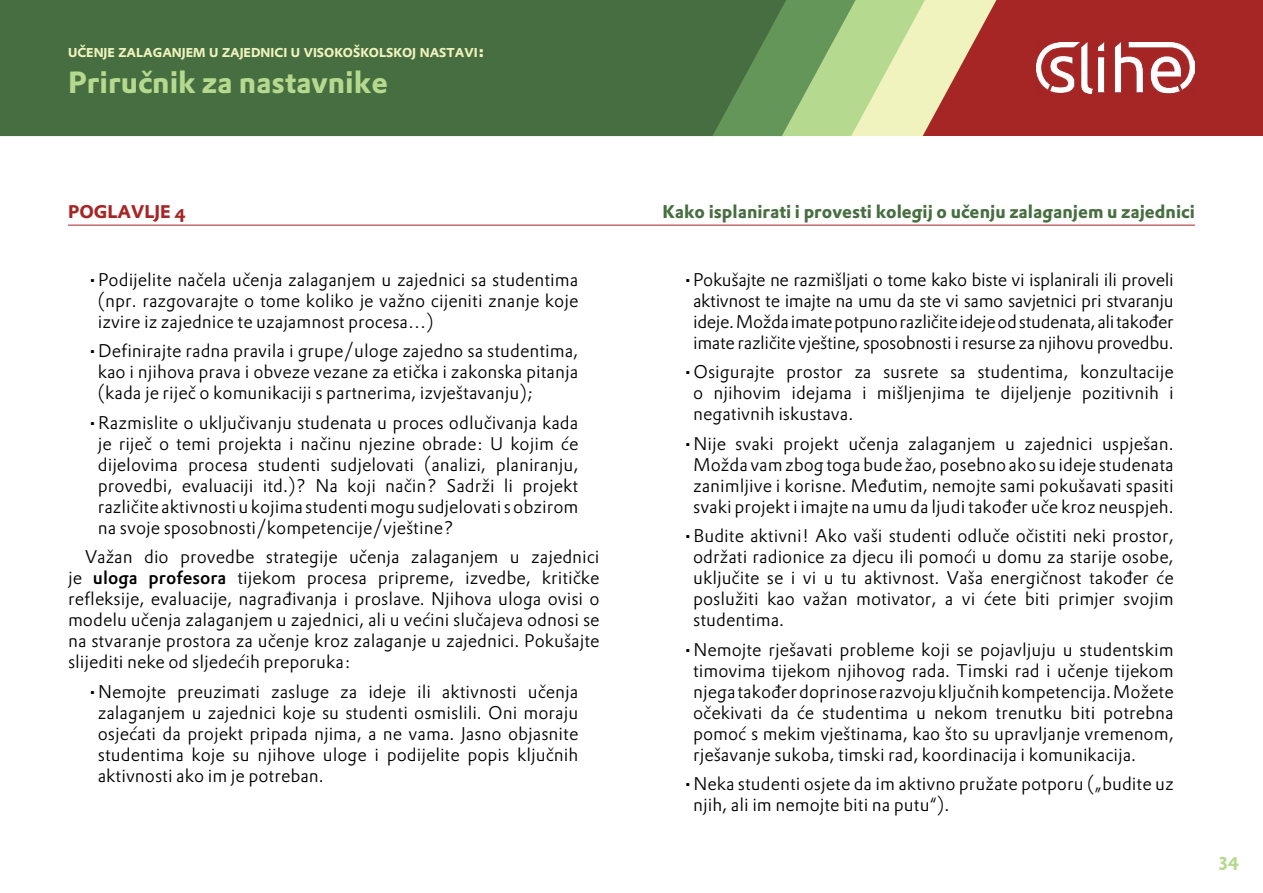
<style>
.page{position:relative;width:1263px;height:893px;background:#fff}
.page>*{position:absolute;margin:0;border:0;box-sizing:border-box;transform-origin:0 0}
.t1{font:700 30px "DTL Prokyon ST";color:#b4d98f}
.t2{font:18px/21px "DTL Prokyon ST Light";color:#000;text-align:justify}
.t3{font:18px/21px "DTL Prokyon ST Light";letter-spacing:-.02em;color:#000;text-align:center}
.t4{font:700 18px "DTL Prokyon ST";color:#476e40}
.t5{font:700 18px "DTL Prokyon ST";color:#a62626}
.t6{font:700 18px "DTL Prokyon ST";color:#b4d98f}
.t7{font:700 12.6px "DTL Prokyon ST";color:#f0f3be}
.s1{font-size:18px}
.s2{font-family:"DTL Prokyon ST Medium"}
</style>
<div class="page">
<div style="left:0;top:0;width:1263px;height:136px;background:#a62626"></div>
<div style="left:0;top:0;width:712px;height:136px;background:#476e40"></div>
<svg style="left:712px;top:0;width:285px;height:136px"></svg>
<img style="left:1036px;top:42px;width:159px;height:52px">
<hr style="left:68px;top:225px;width:1127px;height:1px;background:#a62626">
<p class="t7" style="left:68px;top:44px;width:418px">UČENJE ZALAGANJEM U ZAJEDNICI U VISOKOŠKOLSKOJ NASTAVI<span class="s1">:</span></p>
<h1 class="t1" style="left:68px;top:62px;width:321px">Priručnik za nastavnike</h1>
<p class="t5" style="left:68px;top:199px;width:119px">POGLAVLJE 4</p>
<p class="t4" style="left:662px;top:199px;width:534px">Kako isplanirati i provesti kolegij o učenju zalaganjem u zajednici</p>
<p class="t2" style="left:98px;top:268px;width:482px;text-indent:-11px">•Podijelite načela učenja zalaganjem u zajednici sa studentima (npr. razgovarajte o tome koliko je važno cijeniti znanje koje izvire iz zajednice te uzajamnost procesa…)</p>
<p class="t2" style="left:98px;top:340px;width:482px;text-indent:-11px">•Definirajte radna pravila i grupe/uloge zajedno sa studentima, kao i njihova prava i obveze vezane za etička i zakonska pitanja (kada je riječ o komunikaciji s partnerima, izvještavanju);</p>
<p class="t2" style="left:98px;top:411px;width:482px;text-indent:-11px">•Razmislite o uključivanju studenata u proces odlučivanja kada je riječ o temi projekta i načinu njezine obrade: U kojim će dijelovima procesa studenti sudjelovati (analizi, planiranju, provedbi, evaluaciji itd.)? Na koji način? Sadrži li projekt različite aktivnosti u kojima studenti mogu sudjelovati s obzirom na svoje sposobnosti/kompetencije/vještine?</p>
<p class="t2" style="left:68px;top:546px;width:533px;text-indent:17px">Važan dio provedbe strategije učenja zalaganjem u zajednici je <span class="s2">uloga profesora</span> tijekom procesa pripreme, izvedbe, kritičke refleksije, evaluacije, nagrađivanja i proslave. Njihova uloga ovisi o modelu učenja zalaganjem u zajednici, ali u većini slučajeva odnosi se na stvaranje prostora za učenje kroz zalaganje u zajednici. Pokušajte slijediti neke od sljedećih preporuka:</p>
<p class="t2" style="left:98px;top:681px;width:482px;text-indent:-11px">•Nemojte preuzimati zasluge za ideje ili aktivnosti učenja zalaganjem u zajednici koje su studenti osmislili. Oni moraju osjećati da projekt pripada njima, a ne vama. Jasno objasnite studentima koje su njihove uloge i podijelite popis ključnih aktivnosti ako im je potreban.</p>
<p class="t3" style="left:682px;top:269px;width:493px">•Pokušajte ne razmišljati o tome kako biste vi isplanirali ili proveli aktivnost te imajte na umu da ste vi samo savjetnici pri stvaranju ideje. Možda imate potpuno različite ideje od studenata, ali također imate različite vještine, sposobnosti i resurse za njihovu provedbu.</p>
<p class="t2" style="left:693px;top:361px;width:482px;text-indent:-11px">•Osigurajte prostor za susrete sa studentima, konzultacije o njihovim idejama i mišljenjima te dijeljenje pozitivnih i negativnih iskustava.</p>
<p class="t2" style="left:682px;top:433px;width:493px;text-align:center">•Nije svaki projekt učenja zalaganjem u zajednici uspješan.<br>Možda vam zbog toga bude žao, posebno ako su ideje studenata zanimljive i korisne. Međutim, nemojte sami pokušavati spasiti svaki projekt i imajte na umu da ljudi također uče kroz neuspjeh.</p>
<p class="t2" style="left:693px;top:525px;width:482px;text-indent:-11px">•Budite aktivni! Ako vaši studenti odluče očistiti neki prostor, održati radionice za djecu ili pomoći u domu za starije osobe, uključite se i vi u tu aktivnost. Vaša energičnost također će poslužiti kao važan motivator, a vi ćete biti primjer svojim studentima.</p>
<p class="t2" style="left:693px;top:639px;width:482px;text-indent:-11px">•Nemojte rješavati probleme koji se pojavljuju u studentskim timovima tijekom njihovog rada. Timski rad i učenje tijekom njega također doprinose razvoju ključnih kompetencija. Možete očekivati da će studentima u nekom trenutku biti potrebna pomoć s mekim vještinama, kao što su upravljanje vremenom, rješavanje sukoba, timski rad, koordinacija i komunikacija.</p>
<p class="t2" style="left:693px;top:773px;width:482px;text-indent:-11px">•Neka studenti osjete da im aktivno pružate potporu („budite uz njih, ali im nemojte biti na putu“).</p>
<p class="t6" style="left:1219px;top:847px;width:21px">34</p>
</div>
